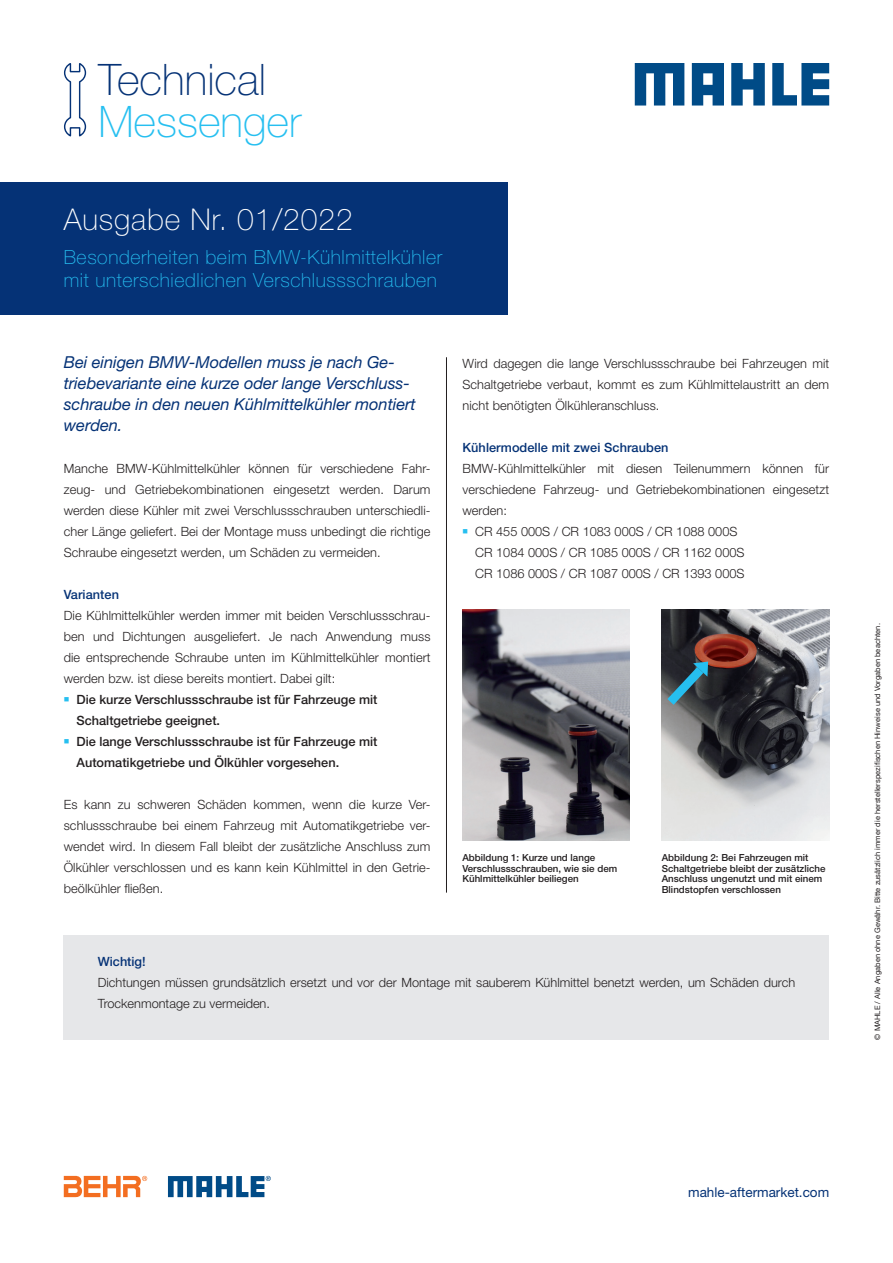
<style>
.page{position:relative;width:893px;height:1263px;background:#fff}
.page>*{position:absolute;margin:0;border:0;box-sizing:border-box;transform-origin:0 0}
.t1{font:100 43.5px "Helvetica Neue LT Pro";color:#053276}
.t2{font:100 43.5px "Helvetica Neue LT Pro";color:#26bff0}
.t3{font:100 30px "Helvetica Neue LT Pro";letter-spacing:.03em;color:#fff}
.t4{font:100 19.5px/23.4px "Helvetica Neue LT Pro";letter-spacing:.03em;color:#26bff0}
.t5{font:italic 16.5px/21px "Helvetica Neue LT Pro";letter-spacing:-.005em;color:#053276}
.t6{font:13.5px "Helvetica Neue LT Pro";color:#053276}
.t7{font:300 12.75px/21px "Helvetica Neue LT Pro";letter-spacing:.005em;color:#231f20;text-align:justify}
.t8{font:500 12.75px/21px "Helvetica Neue LT Pro";color:#231f20}
.t9{font:500 12.75px "Helvetica Neue LT Pro";letter-spacing:.005em;color:#053276}
.t10{font:500 9.75px/10.5px "Helvetica Neue LT Pro";color:#231f20}
.t11{font:7.5px "Helvetica Neue LT Com";letter-spacing:.005em;color:#231f20}
.s1{color:#26bff0}
</style>
<div class="page">
<svg style="left:64px;top:63px;width:23px;height:74px"></svg>
<hr style="left:446px;top:357px;width:1px;height:536px;background:#231f20">
<div style="left:0;top:183px;width:507px;height:132px;background:#053276"></div>
<img style="left:462px;top:609px;width:168px;height:231px">
<img style="left:662px;top:609px;width:167px;height:231px">
<svg style="left:168px;top:1176px;width:103px;height:21px"></svg>
<svg style="left:64px;top:1175px;width:83px;height:22px"></svg>
<div style="left:64px;top:935px;width:765px;height:104px;background:#e6e7e9"></div>
<svg style="left:667px;top:662px;width:41px;height:43px;background:#325d6c"></svg>
<svg style="left:635px;top:63px;width:49px;height:43px"></svg>
<svg style="left:731px;top:63px;width:34px;height:43px"></svg>
<svg style="left:772px;top:63px;width:57px;height:43px"></svg>
<svg style="left:692px;top:63px;width:32px;height:43px"></svg>
<h1 class="t1" style="left:98px;top:53px;width:169px">Technical</h1>
<h1 class="t2" style="left:98px;top:95px;width:204px">Messenger</h1>
<h2 class="t3" style="left:64px;top:201px;width:290px">Ausgabe Nr. 01/2022</h2>
<h3 class="t4" style="left:64px;top:245px;width:380px">Besonderheiten beim BMW-Kühlmittelkühler mit unterschiedlichen Verschlussschrauben</h3>
<p class="t5" style="left:64px;top:351px;width:353px">Bei einigen BMW-Modellen muss je nach Ge&shy;triebevariante eine kurze oder lange Verschluss&shy;schraube in den neuen Kühlmittelkühler montiert werden.</p>
<p class="t7" style="left:64px;top:457px;width:368px">Manche BMW-Kühlmittelkühler können für verschiedene Fahr&shy;zeug- und Getriebekombinationen eingesetzt werden. Darum werden diese Kühler mit zwei Verschlussschrauben unterschiedli&shy;cher Länge geliefert. Bei der Montage muss unbedingt die richtige Schraube eingesetzt werden, um Schäden zu vermeiden.</p>
<p class="t9" style="left:64px;top:586px;width:57px">Varianten</p>
<p class="t7" style="left:64px;top:604px;width:368px">Die Kühlmittelkühler werden immer mit beiden Verschlussschrau&shy;ben und Dichtungen ausgeliefert. Je nach Anwendung muss die entsprechende Schraube unten im Kühlmittelkühler montiert werden bzw. ist diese bereits montiert. Dabei gilt:</p>
<p class="t8" style="left:77px;top:688px;width:302px;text-indent:-13px"><span class="s1">■</span> Die kurze Verschlussschraube ist für Fahrzeuge mit<br>Schaltgetriebe geeignet.</p>
<p class="t8" style="left:77px;top:730px;width:302px;text-indent:-13px"><span class="s1">■</span> Die lange Verschlussschraube ist für Fahrzeuge mit<br>Automatikgetriebe und Ölkühler vorgesehen.</p>
<p class="t7" style="left:64px;top:793px;width:368px">Es kann zu schweren Schäden kommen, wenn die kurze Ver&shy;schlussschraube bei einem Fahrzeug mit Automatikgetriebe ver&shy;wendet wird. In diesem Fall bleibt der zusätzliche Anschluss zum Ölkühler verschlossen und es kann kein Kühlmittel in den Getrie&shy;beölkühler fließen.</p>
<p class="t7" style="left:462px;top:352px;width:368px">Wird dagegen die lange Verschlussschraube bei Fahrzeugen mit Schaltgetriebe verbaut, kommt es zum Kühlmittelaustritt an dem nicht benötigten Ölkühleranschluss.</p>
<p class="t9" style="left:462px;top:439px;width:208px">Kühlermodelle mit zwei Schrauben</p>
<p class="t7" style="left:462px;top:457px;width:368px">BMW-Kühlmittelkühler mit diesen Teilenummern können für verschiedene Fahrzeug- und Getriebekombinationen eingesetzt werden:</p>
<p class="t7" style="left:475px;top:520px;width:271px;text-align:left;text-indent:-13px"><span class="s1">■</span> CR 455 000S / CR 1083 000S / CR 1088 000S<br>CR 1084 000S / CR 1085 000S / CR 1162 000S<br>CR 1086 000S / CR 1087 000S / CR 1393 000S</p>
<p class="t10" style="left:462px;top:852px;width:156px">Abbildung 1: Kurze und lange<br>Verschlussschrauben, wie sie dem<br>Kühlmittelkühler beiliegen</p>
<p class="t10" style="left:662px;top:852px;width:165px">Abbildung 2: Bei Fahrzeugen mit Schaltgetriebe bleibt der zusätzliche Anschluss ungenutzt und mit einem Blindstopfen verschlossen</p>
<p class="t9" style="left:98px;top:954px;width:49px">Wichtig!</p>
<p class="t7" style="left:98px;top:972px;width:699px">Dichtungen müssen grundsätzlich ersetzt und vor der Montage mit sauberem Kühlmittel benetzt werden, um Schäden durch<br>Trockenmontage zu vermeiden.</p>
<p class="t11" style="left:873px;top:1040px;width:418px;rotate:-90deg">© MAHLE / Alle Angaben ohne Gewähr. Bitte zusätzlich immer die herstellerspezifischen Hinweise und Vorgaben beachten.</p>
<p class="t6" style="left:688px;top:1184px;width:143px">mahle-aftermarket.com</p>
</div>
